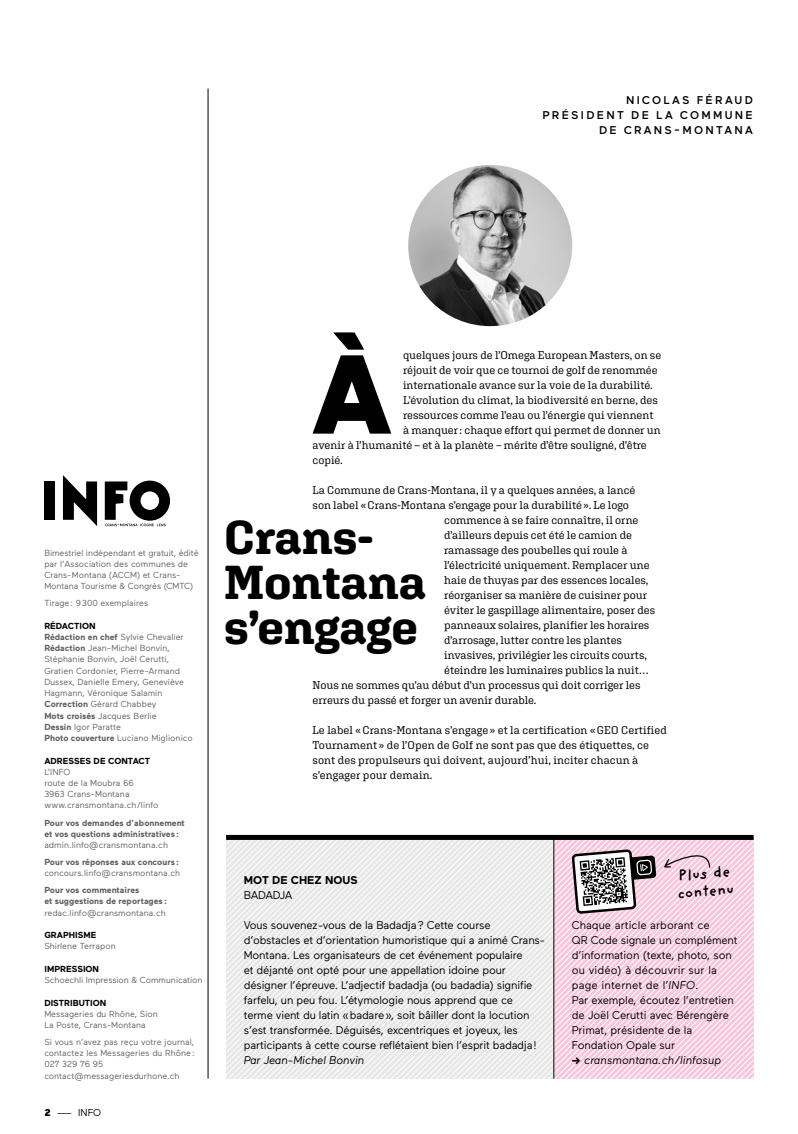
<style>
.page{position:relative;width:798px;height:1134px;background:#fff}
.page>*{position:absolute;margin:0;border:0;box-sizing:border-box;transform-origin:0 0}
.t1{font:900 111.62px "Maax";color:#000}
.t2{font:700 47.5px/45px "Aglet Slab";letter-spacing:-.005em;color:#000}
.t3{font:700 15px/18px "Providence Sans Pro";color:#000}
.t4{font:11.25px/15px "Aglet Slab";color:#000}
.t5{font:11.25px/15px "Maax";letter-spacing:-.02em;color:#000}
.t6{font:500 11.25px/15px "Maax";letter-spacing:.2em;color:#000;text-align:right}
.t7{font:italic 11.25px "Maax";color:#000}
.t8{font:700 11.25px "Maax";color:#000}
.t9{font:11.25px "Maax";letter-spacing:-.05em;color:#000}
.t10{font:10px "Maax";color:#000}
.t11{font:8.75px/11.2px "Maax";color:#626261}
.t12{font:700 8.75px/11.2px "Maax";color:#626261}
.t13{font:700 8.75px "Maax";color:#000}
.s1{font-weight:400}
.s2{font-weight:700}
.s3{font-weight:900}
.s4{font-style:italic}
.s5{font-weight:700;font-style:normal}
</style>
<div class="page">
<svg style="left:554px;top:840px;width:199px;height:239px"></svg>
<svg style="left:226px;top:840px;width:327px;height:239px"></svg>
<hr style="left:208px;top:89px;width:1px;height:990px;background:#000">
<div style="left:226px;top:835px;width:527px;height:5px;background:#000"></div>
<hr style="left:553px;top:837px;width:1px;height:242px;background:#000">
<svg style="left:63px;top:475px;width:34px;height:51px"></svg>
<div style="left:44px;top:481px;width:11px;height:39px;background:#000"></div>
<svg style="left:105px;top:481px;width:65px;height:45px"></svg>
<svg style="left:662px;top:843px;width:48px;height:25px"></svg>
<svg style="left:572px;top:849px;width:84px;height:63px"></svg>
<img style="left:408px;top:165px;width:164px;height:161px">
<p class="t6" style="left:625px;top:92px;width:128px">NICOLAS FÉRAUD</p>
<p class="t6" style="left:542px;top:107px;width:212px">PRÉSIDENT DE LA COMMUNE<br>DE CRANS-MONTANA</p>
<p class="t11" style="left:44px;top:547px;width:156px">Bimestriel indépendant et gratuit, édité par l’Association des communes de Crans-Montana (ACCM) et Crans-Montana Tourisme &amp; Congrès (CMTC)</p>
<p class="t11" style="left:44px;top:598px;width:105px">Tirage: 9300 exemplaires</p>
<p class="t13" style="left:44px;top:621px;width:53px">RÉDACTION</p>
<p class="t12" style="left:44px;top:631px;width:141px">Rédaction en chef <span class="s1">Sylvie Chevalier</span></p>
<p class="t11" style="left:44px;top:643px;width:141px"><span class="s2">Rédaction</span> Jean-Michel Bonvin,<br>Stéphanie Bonvin, Joël Cerutti,<br>Gratien Cordonier, Pierre-Armand<br>Dussex, Danielle Emery, Geneviève<br>Hagmann, Véronique Salamin</p>
<p class="t11" style="left:44px;top:699px;width:114px"><span class="s2">Correction</span> Gérard Chabbey</p>
<p class="t11" style="left:44px;top:710px;width:114px"><span class="s2">Mots croisés</span> Jacques Berlie</p>
<p class="t11" style="left:44px;top:721px;width:78px"><span class="s2">Dessin</span> Igor Paratte</p>
<p class="t11" style="left:44px;top:733px;width:150px"><span class="s2">Photo couverture</span> Luciano Miglionico</p>
<p class="t13" style="left:44px;top:756px;width:107px">ADRESSES DE CONTACT</p>
<p class="t11" style="left:44px;top:766px;width:28px">L’INFO</p>
<p class="t11" style="left:44px;top:778px;width:91px">route de la Moubra 66</p>
<p class="t11" style="left:44px;top:789px;width:87px">3963 Crans-Montana</p>
<p class="t12" style="left:44px;top:817px;width:142px">Pour vos demandes d’abonnement et vos questions administratives : <span class="s1">admin.linfo@cransmontana.ch</span></p>
<p class="t11" style="left:44px;top:856px;width:137px"><span class="s2">Pour vos réponses aux concours : </span>concours.linfo@cransmontana.ch</p>
<p class="t12" style="left:44px;top:884px;width:124px">Pour vos commentaires<br>et suggestions de reportages :</p>
<p class="t11" style="left:44px;top:907px;width:123px">redac.linfo@cransmontana.ch</p>
<p class="t13" style="left:44px;top:930px;width:54px">GRAPHISME</p>
<p class="t11" style="left:44px;top:941px;width:73px">Shirlene Terrapon</p>
<p class="t13" style="left:44px;top:964px;width:56px">IMPRESSION</p>
<p class="t11" style="left:44px;top:974px;width:160px">Schoechli Impression &amp; Communication</p>
<p class="t13" style="left:44px;top:998px;width:64px">DISTRIBUTION</p>
<p class="t11" style="left:44px;top:1008px;width:115px">Messageries du Rhône, Sion</p>
<p class="t11" style="left:44px;top:1019px;width:103px">La Poste, Crans-Montana</p>
<p class="t11" style="left:44px;top:1036px;width:152px;text-align:justify">Si vous n’avez pas reçu votre journal, contactez les Messageries du Rhône:<br>027 329 76 95</p>
<p class="t11" style="left:44px;top:1070px;width:136px">contact@messageriesdurhone.ch</p>
<p class="t11" style="left:45px;top:799px;width:115px">www.cransmontana.ch/linfo</p>
<p class="t10" style="left:44px;top:1107px;width:58px"><span class="s3">2</span> —— INFO</p>
<p class="t1" style="left:312px;top:332px;width:82px">À</p>
<p class="t4" style="left:403px;top:347px;width:259px">quelques jours de l’Omega European Masters, on se</p>
<p class="t4" style="left:403px;top:362px;width:256px">réjouit de voir que ce tournoi de golf de renommée</p>
<p class="t4" style="left:403px;top:377px;width:251px">internationale avance sur la voie de la durabilité.</p>
<p class="t4" style="left:403px;top:392px;width:256px">L’évolution du climat, la biodiversité en berne, des</p>
<p class="t4" style="left:403px;top:407px;width:252px">ressources comme l’eau ou l’énergie qui viennent</p>
<p class="t4" style="left:403px;top:422px;width:259px">à manquer: chaque effort qui permet de donner un</p>
<p class="t4" style="left:312px;top:437px;width:336px">avenir à l’humanité – et à la planète – mérite d’être souligné, d’être</p>
<p class="t4" style="left:312px;top:452px;width:32px">copié.</p>
<p class="t4" style="left:312px;top:482px;width:324px">La Commune de Crans-Montana, il y a quelques années, a lancé</p>
<p class="t4" style="left:312px;top:497px;width:318px">son label «Crans-Montana s’engage pour la durabilité». Le logo</p>
<p class="t4" style="left:444px;top:512px;width:196px">commence à se faire connaître, il orne</p>
<p class="t4" style="left:444px;top:527px;width:189px">d’ailleurs depuis cet été le camion de</p>
<p class="t4" style="left:444px;top:542px;width:185px">ramassage des poubelles qui roule à</p>
<p class="t4" style="left:444px;top:557px;width:207px">l’électricité uniquement. Remplacer une</p>
<p class="t4" style="left:444px;top:572px;width:206px">haie de thuyas par des essences locales,</p>
<p class="t4" style="left:444px;top:587px;width:204px">réorganiser sa manière de cuisiner pour</p>
<p class="t4" style="left:444px;top:602px;width:212px">éviter le gaspillage alimentaire, poser des</p>
<p class="t4" style="left:444px;top:617px;width:207px">panneaux solaires, planifier les horaires</p>
<p class="t4" style="left:444px;top:632px;width:179px">d’arrosage, lutter contre les plantes</p>
<p class="t4" style="left:444px;top:647px;width:204px">invasives, privilégier les circuits courts,</p>
<p class="t4" style="left:444px;top:662px;width:206px">éteindre les luminaires publics la nuit…</p>
<p class="t4" style="left:312px;top:677px;width:329px">Nous ne sommes qu’au début d’un processus qui doit corriger les</p>
<p class="t4" style="left:312px;top:692px;width:225px">erreurs du passé et forger un avenir durable.</p>
<p class="t4" style="left:312px;top:722px;width:356px">Le label «Crans-Montana s’engage » et la certification «GEO Certified Tournament » de l’Open de Golf ne sont pas que des étiquettes, ce sont des propulseurs qui doivent, aujourd’hui, inciter chacun à s’engager pour demain.</p>
<p class="t2" style="left:224px;top:514px;width:204px">Crans-<br>Montana s’engage</p>
<p class="t8" style="left:244px;top:874px;width:115px">MOT DE CHEZ NOUS</p>
<p class="t9" style="left:244px;top:889px;width:50px">BADADJA</p>
<p class="t5" style="left:244px;top:917px;width:303px">Vous souvenez-vous de la Badadja? Cette course d’obstacles et d’orientation humoristique qui a animé Crans-Montana. Les organisateurs de cet événement populaire<br>et déjanté ont opté pour une appellation idoine pour désigner l’épreuve. L’adjectif badadja (ou badadia) signifie farfelu, un peu fou. L’étymologie nous apprend que ce<br>terme vient du latin «badare», soit bâiller dont la locution s’est transformée. Déguisés, excentriques et joyeux, les participants à cette course reflétaient bien l’esprit badadja!</p>
<p class="t7" style="left:244px;top:1054px;width:122px">Par Jean-Michel Bonvin</p>
<p class="t3" style="left:674px;top:866px;width:58px;rotate:-5deg">Plus de contenu</p>
<p class="t5" style="left:571px;top:917px;width:167px">Chaque article arborant ce<br>QR Code signale un complément d’information (texte, photo, son ou vidéo) à découvrir sur la page internet de l’<span class="s4">INFO</span>.<br>Par exemple, écoutez l’entretien de Joël Cerutti avec Bérengère<br>Primat, présidente de la<br>Fondation Opale sur</p>
<p class="t7" style="left:571px;top:1054px;width:151px"><span class="s5">-&gt;</span> cransmontana.ch/linfosup</p>
</div>
